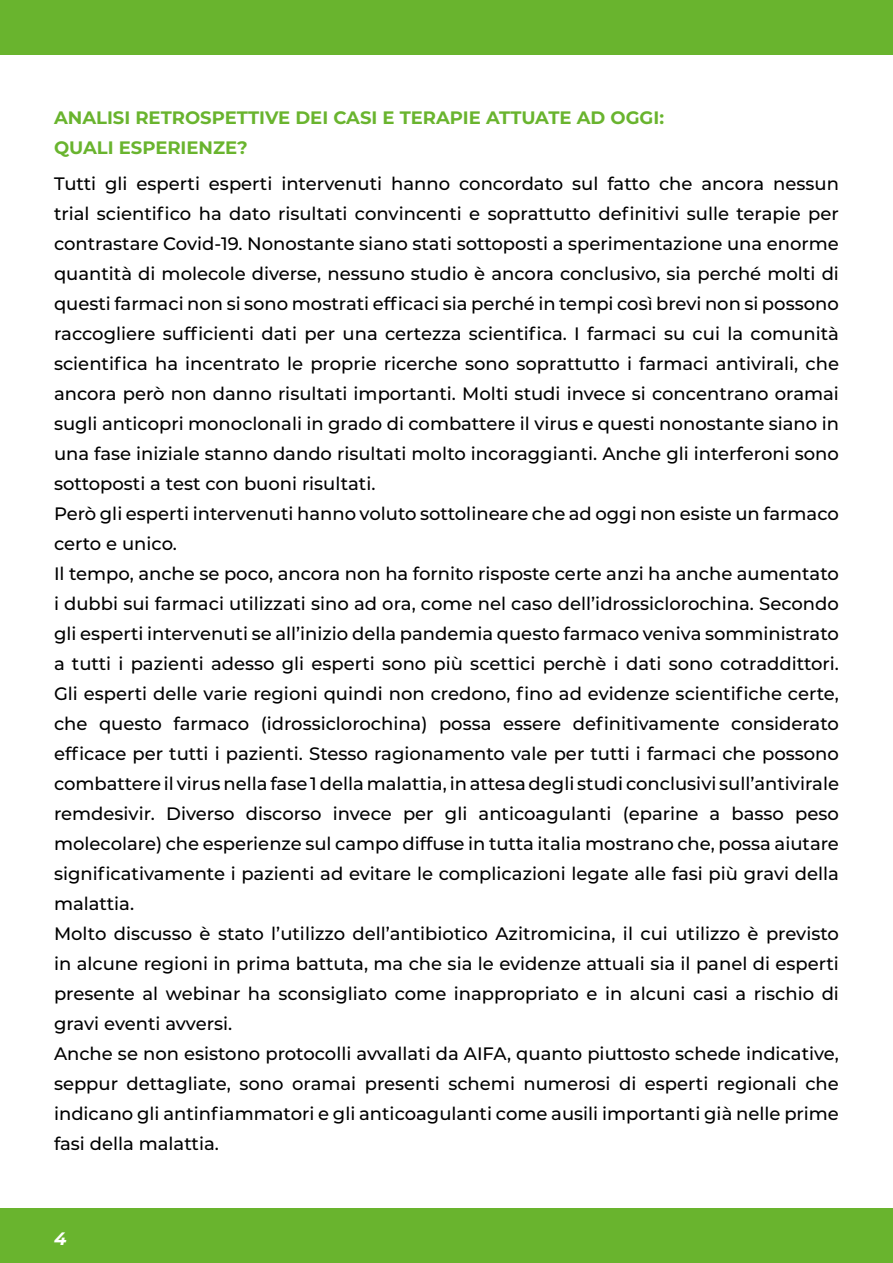
<style>
.page{position:relative;width:893px;height:1263px;background:#fff}
.page>*{position:absolute;margin:0;border:0;box-sizing:border-box;transform-origin:0 0}
.t1{font:500 18px/30px "Montserrat";color:#000}
.t2{font:700 18px/30px "Montserrat";color:#69b42e}
.t3{font:italic 700 18px "Montserrat";color:#fff}
</style>
<div class="page">
<div style="left:0;top:0;width:893px;height:54px;background:#69b42e"></div>
<div style="left:0;top:1209px;width:893px;height:54px;background:#69b42e"></div>
<p class="t2" style="left:54px;top:101px;width:612px">ANALISI RETROSPETTIVE DEI CASI E TERAPIE ATTUATE AD OGGI:<br>QUALI ESPERIENZE?</p>
<p class="t1" style="left:54px;top:168px;width:786px">Tutti gli esperti esperti intervenuti hanno concordato sul fatto che ancora nessun trial scientifico ha dato risultati convincenti e soprattutto definitivi sulle terapie per contrastare Covid-19. Nonostante siano stati sottoposti a sperimentazione una enorme quantità di molecole diverse, nessuno studio è ancora conclusivo, sia perché molti di questi farmaci non si sono mostrati efficaci sia perché in tempi così brevi non si possono raccogliere sufficienti dati per una certezza scientifica. I farmaci su cui la comunità scientifica ha incentrato le proprie ricerche sono soprattutto i farmaci antivirali, che ancora però non danno risultati importanti. Molti studi invece si concentrano oramai sugli anticopri monoclonali in grado di combattere il virus e questi nonostante siano in una fase iniziale stanno dando risultati molto incoraggianti. Anche gli interferoni sono sottoposti a test con buoni risultati.<br>Però gli esperti intervenuti hanno voluto sottolineare che ad oggi non esiste un farmaco certo e unico.<br>Il tempo, anche se poco, ancora non ha fornito risposte certe anzi ha anche aumentato i dubbi sui farmaci utilizzati sino ad ora, come nel caso dell’idrossiclorochina. Secondo gli esperti intervenuti se all’inizio della pandemia questo farmaco veniva somministrato a tutti i pazienti adesso gli esperti sono più scettici perchè i dati sono cotraddittori.<br>Gli esperti delle varie regioni quindi non credono, fino ad evidenze scientifiche certe, che questo farmaco (idrossiclorochina) possa essere definitivamente considerato efficace per tutti i pazienti. Stesso ragionamento vale per tutti i farmaci che possono combattere il virus nella fase 1 della malattia, in attesa degli studi conclusivi sull’antivirale remdesivir. Diverso discorso invece per gli anticoagulanti (eparine a basso peso molecolare) che esperienze sul campo diffuse in tutta italia mostrano che, possa aiutare significativamente i pazienti ad evitare le complicazioni legate alle fasi più gravi della malattia.<br>Molto discusso è stato l’utilizzo dell’antibiotico Azitromicina, il cui utilizzo è previsto in alcune regioni in prima battuta, ma che sia le evidenze attuali sia il panel di esperti presente al webinar ha sconsigliato come inappropriato e in alcuni casi a rischio di gravi eventi avversi.<br>Anche se non esistono protocolli avvallati da AIFA, quanto piuttosto schede indicative, seppur dettagliate, sono oramai presenti schemi numerosi di esperti regionali che indicano gli antinfiammatori e gli anticoagulanti come ausili importanti già nelle prime fasi della malattia.</p>
<p class="t3" style="left:54px;top:1225px;width:14px">4</p>
</div>
